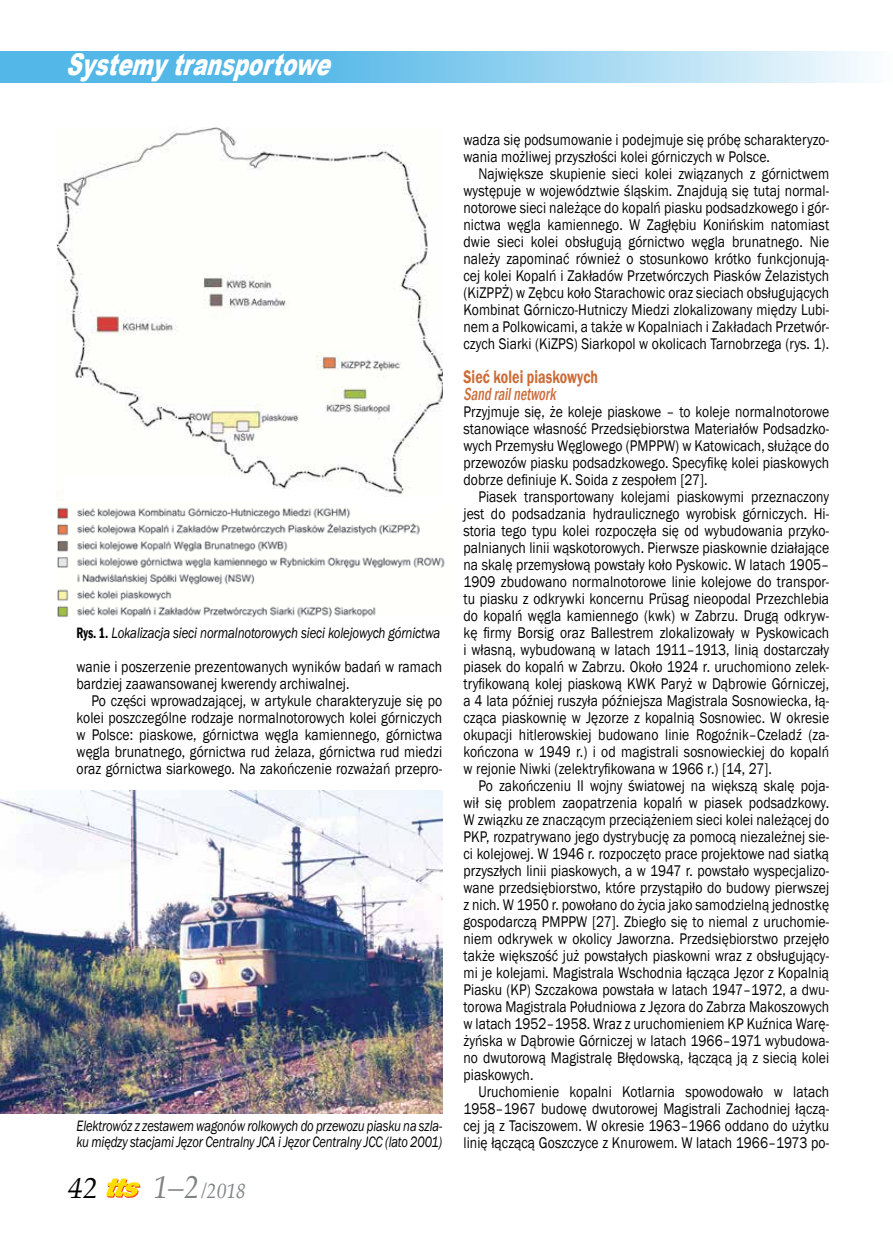
<style>
.page{position:relative;width:893px;height:1251px;background:#fff}
.page>*{position:absolute;margin:0;border:0;box-sizing:border-box;transform-origin:0 0}
.t1{font:italic 900 30px "Arial";color:#fff;scale:.71 1}
.t2{font:italic 30px "Palatino Linotype";color:#000}
.t3{font:italic 21.45px "Palatino Linotype";color:#808285;scale:.91 1}
.t4{font:600 18.6px "Franklin Gothic";letter-spacing:.005em;color:#ca6c38;scale:.75 1}
.t5{font:500 condensed 18px "Franklin Gothic";color:#ca6c38;scale:.8 1}
.t6{font:15.9px/17px "Franklin Gothic";letter-spacing:.005em;color:#000;text-align:justify;scale:.86 1}
.t7{font:italic 15.45px/16.5px "Franklin Gothic";letter-spacing:-.01em;color:#000;scale:.81 1}
.t8{font:italic 15.45px "Franklin Gothic";letter-spacing:-.01em;color:#000;scale:.83 1}
.s1{font-weight:600;font-style:normal;font-stretch:condensed}
.s2{font-size:33px}
</style>
<div class="page">
<svg style="left:0;top:51px;width:865px;height:32px;background:#86ccee"></svg>
<svg style="left:106px;top:1178px;width:34px;height:19px"></svg>
<img style="left:56px;top:128px;width:386px;height:369px">
<img style="left:58px;top:507px;width:387px;height:111px">
<div style="left:65px;top:475px;width:202px;height:26px;background:#fff"></div>
<div style="left:266px;top:489px;width:94px;height:16px;background:#fff"></div>
<div style="left:361px;top:497px;width:81px;height:16px;background:#fff"></div>
<img style="left:0;top:790px;width:442px;height:323px">
<h1 class="t1" style="left:66px;top:42px;width:388px">Systemytransportowe</h1>
<p class="t8" style="left:77px;top:622px;width:440px"><span class="s1">Rys. 1.</span> Lokalizacja sieci normalnotorowych sieci kolejowych górnictwa</p>
<p class="t6" style="left:77px;top:658px;width:427px">wanie i poszerzenie prezentowanych wyników badań w ramach bardziej zaawansowanej kwerendy archiwalnej.</p>
<p class="t6" style="left:77px;top:692px;width:427px;text-indent:15px">Po części wprowadzającej, w artykule charakteryzuje się po kolei poszczególne rodzaje normalnotorowych kolei górniczych w Polsce: piaskowe, górnictwa węgla kamiennego, górnictwa węgla brunatnego, górnictwa rud żelaza, górnictwa rud miedzi oraz górnictwa siarkowego. Na zakończenie rozważań przepro-</p>
<p class="t7" style="left:77px;top:1117px;width:453px">Elektrowóz z zestawem wagonów rolkowych do przewozu piasku na szla&shy;ku między stacjami Jęzor Centralny JCA i Jęzor Centralny JCC (lato 2001)</p>
<h1 class="t2" style="left:68px;top:1166px;width:31px">42</h1>
<h2 class="t3" style="left:153px;top:1175px;width:104px"><span class="s2">1–2</span> /2018</h2>
<p class="t6" style="left:463px;top:131px;width:427px">wadza się podsumowanie i podejmuje się próbę scharakteryzo&shy;wania możliwej przyszłości kolei górniczych w Polsce.</p>
<p class="t6" style="left:463px;top:165px;width:427px;text-indent:15px">Największe skupienie sieci kolei związanych z górnictwem występuje w województwie śląskim. Znajdują się tutaj normal&shy;notorowe sieci należące do kopalń piasku podsadzkowego i gór&shy;nictwa węgla kamiennego. W Zagłębiu Konińskim natomiast dwie sieci kolei obsługują górnictwo węgla brunatnego. Nie należy zapominać również o stosunkowo krótko funkcjonują&shy;cej kolei Kopalń i Zakładów Przetwórczych Piasków Żelazistych (KiZPPŻ) w Zębcu koło Starachowic oraz sieciach obsługujących Kombinat Górniczo-Hutniczy Miedzi zlokalizowany między Lubi&shy;nem a Polkowicami, a także w Kopalniach i Zakładach Przetwór&shy;czych Siarki (KiZPS) Siarkopol w okolicach Tarnobrzega (rys. 1).</p>
<p class="t4" style="left:463px;top:365px;width:181px">Sieć kolei piaskowych</p>
<p class="t5" style="left:463px;top:382px;width:121px">Sand railnetwork</p>
<p class="t6" style="left:463px;top:403px;width:427px">Przyjmuje się, że koleje piaskowe – to koleje normalnotorowe stanowiące własność Przedsiębiorstwa Materiałów Podsadzko&shy;wych Przemysłu Węglowego (PMPPW) w Katowicach, służące do przewozów piasku podsadzkowego. Specyfikę kolei piaskowych dobrze definiuje K. Soida z zespołem [27].</p>
<p class="t6" style="left:463px;top:488px;width:427px;text-indent:15px">Piasek transportowany kolejami piaskowymi przeznaczony jest do podsadzania hydraulicznego wyrobisk górniczych. Hi&shy;storia tego typu kolei rozpoczęła się od wybudowania przyko&shy;palnianych linii wąskotorowych. Pierwsze piaskownie działające na skalę przemysłową powstały koło Pyskowic. W latach 1905– 1909 zbudowano normalnotorowe linie kolejowe do transpor&shy;tu piasku z odkrywki koncernu Prüsag nieopodal Przezchlebia do kopalń węgla kamiennego (kwk) w Zabrzu. Drugą odkryw&shy;kę firmy Borsig oraz Ballestrem zlokalizowały w Pyskowicach i własną, wybudowaną w latach 1911–1913, linią dostarczały piasek do kopalń w Zabrzu. Około 1924 r. uruchomiono zelek&shy;tryfikowaną kolej piaskową KWK Paryż w Dąbrowie Górniczej, a 4 lata później ruszyła późniejsza Magistrala Sosnowiecka, łą&shy;cząca piaskownię w Jęzorze z kopalnią Sosnowiec. W okresie okupacji hitlerowskiej budowano linie Rogoźnik–Czeladź (za&shy;kończona w 1949 r.) i od magistrali sosnowieckiej do kopalń w rejonie Niwki (zelektryfikowana w 1966 r.) [14, 27].</p>
<p class="t6" style="left:463px;top:777px;width:427px;text-indent:15px">Po zakończeniu II wojny światowej na większą skalę poja&shy;wił się problem zaopatrzenia kopalń w piasek podsadzkowy.<br>W związku ze znaczącym przeciążeniem sieci kolei należącej do PKP, rozpatrywano jego dystrybucję za pomocą niezależnej sie&shy;ci kolejowej. W 1946 r. rozpoczęto prace projektowe nad siatką przyszłych linii piaskowych, a w 1947 r. powstało wyspecjalizo&shy;wane przedsiębiorstwo, które przystąpiło do budowy pierwszej z nich. W 1950 r. powołano do życia jako samodzielną jednostkę gospodarczą PMPPW [27]. Zbiegło się to niemal z uruchomie&shy;niem odkrywek w okolicy Jaworzna. Przedsiębiorstwo przejęło także większość już powstałych piaskowni wraz z obsługujący&shy;mi je kolejami. Magistrala Wschodnia łącząca Jęzor z Kopalnią Piasku (KP) Szczakowa powstała w latach 1947–1972, a dwu&shy;torowa Magistrala Południowa z Jęzora do Zabrza Makoszowych w latach 1952–1958. Wraz z uruchomieniem KP Kuźnica Warę&shy;żyńska w Dąbrowie Górniczej w latach 1966–1971 wybudowa&shy;no dwutorową Magistralę Błędowską, łączącą ją z siecią kolei piaskowych.</p>
<p class="t6" style="left:463px;top:1082px;width:427px;text-indent:15px">Uruchomienie kopalni Kotlarnia spowodowało w latach 1958–1967 budowę dwutorowej Magistrali Zachodniej łączą&shy;cej ją z Taciszowem. W okresie 1963–1966 oddano do użytku linię łączącą Goszczyce z Knurowem. W latach 1966–1973 po-</p>
</div>
